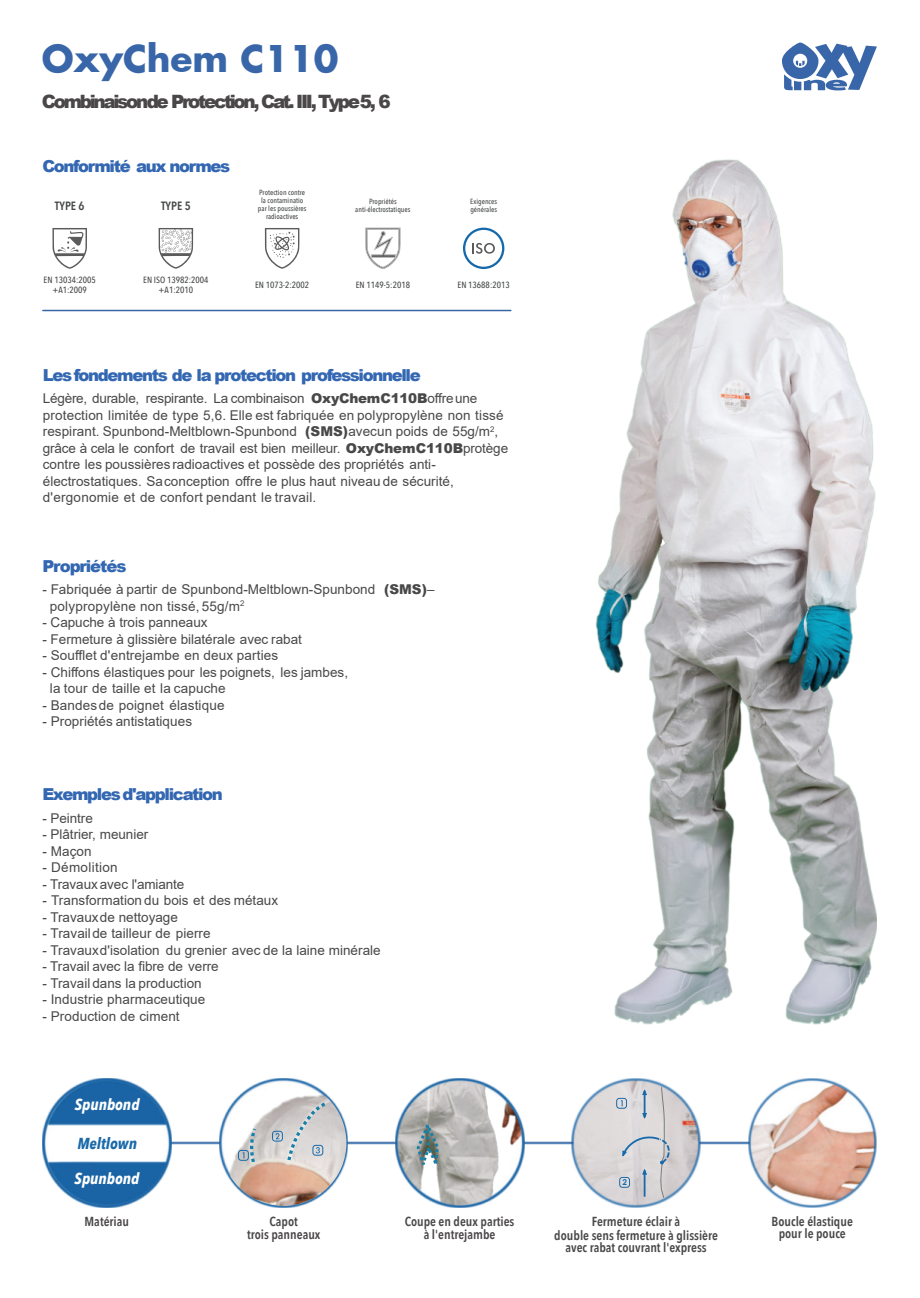
<style>
.page{position:relative;width:920px;height:1298px;background:#fff}
.page>*{position:absolute;margin:0;border:0;box-sizing:border-box;transform-origin:0 0}
.t1{font:700 36px "Futura";color:#3866a8}
.t2{font:900 18.45px "Arial";letter-spacing:-.125em;color:#4a4748}
.t3{font:900 16.5px "Arial";letter-spacing:-.08em;color:#3367b2}
.t4{font:italic 700 15.9px "Avenir Next Condensed";color:#fff}
.t5{font:italic 700 15.9px "Avenir Next Condensed";color:#1b6aa9}
.t6{font:13.5px/16.5px "Arial";letter-spacing:.005em;color:#484849}
.t7{font:600 13.05px/13.8px "Avenir Next Condensed";color:#484849;text-align:center}
.t8{font:600 13.05px/13px "Avenir Next Condensed";color:#4a4748;text-align:center}
.t9{font:600 12px "Avenir Next Condensed";color:#454748}
.t10{font:500 9px/9.8px "Avenir Next Condensed";color:#454748;text-align:center}
.t11{font:700 8.1px "Century Gothic";color:#1c6bab}
.t12{font:500 7.5px/8.1px "Avenir Next Condensed";color:#454748;text-align:center}
.s1{font-weight:900}
</style>
<div class="page">
<svg style="left:782px;top:43px;width:94px;height:47px"></svg>
<img style="left:219px;top:1078px;width:129px;height:129px">
<img style="left:172px;top:1141px;width:576px;height:3px">
<img style="left:229px;top:1094px;width:117px;height:111px">
<img style="left:395px;top:1078px;width:129px;height:129px">
<img style="left:397px;top:1080px;width:125px;height:125px;border-radius:50%">
<svg style="left:415px;top:1118px;width:25px;height:56px"></svg>
<svg style="left:285px;top:1098px;width:46px;height:65px;background:#cccccd"></svg>
<div style="left:312px;top:1145px;width:11px;height:10px;border:1px solid #166aab;border-radius:3px"></div>
<svg style="left:275px;top:1133px;width:4px;height:6px"></svg>
<div style="left:272px;top:1130px;width:11px;height:11px;border:1px solid #166aab;border-radius:3px"></div>
<img style="left:571px;top:1078px;width:129px;height:129px">
<svg style="left:620px;top:1086px;width:51px;height:112px;background:#cecfd3"></svg>
<div style="left:616px;top:1098px;width:11px;height:10px;border:1px solid #166aab;border-radius:3px"></div>
<div style="left:619px;top:1177px;width:11px;height:10px;border:1px solid #166aab;border-radius:3px"></div>
<img style="left:43px;top:1078px;width:129px;height:129px">
<img style="left:47px;top:1079px;width:120px;height:46px">
<img style="left:47px;top:1161px;width:120px;height:45px">
<svg style="left:251px;top:1124px;width:8px;height:41px"></svg>
<svg style="left:242px;top:1152px;width:2px;height:6px"></svg>
<div style="left:238px;top:1150px;width:11px;height:10px;border:1px solid #166aab;border-radius:3px"></div>
<img style="left:748px;top:1078px;width:128px;height:129px">
<hr style="left:43px;top:310px;width:468px;height:1px;background:#3866a8">
<img style="left:595px;top:159px;width:281px;height:865px">
<svg style="left:265px;top:228px;width:34px;height:41px"></svg>
<svg style="left:52px;top:228px;width:35px;height:41px"></svg>
<svg style="left:159px;top:228px;width:34px;height:41px"></svg>
<svg style="left:365px;top:228px;width:35px;height:41px"></svg>
<svg style="left:472px;top:243px;width:23px;height:11px"></svg>
<div style="left:463px;top:228px;width:41px;height:41px;border:2px solid #166aab;border-radius:50%"></div>
<h1 class="t1" style="left:42px;top:42px;width:298px">OxyChem C110</h1>
<h2 class="t2" style="left:42px;top:95px;width:350px">Combinaisonde Protection, Cat. III, Type5, 6</h2>
<p class="t3" style="left:42px;top:160px;width:189px">Conformité aux normes</p>
<p class="t9" style="left:55px;top:198px;width:31px">TYPE 6</p>
<p class="t9" style="left:161px;top:198px;width:31px">TYPE 5</p>
<p class="t12" style="left:258px;top:189px;width:50px">Protection contre la contaminatio par les poussières radioactives</p>
<p class="t12" style="left:355px;top:198px;width:57px">Propriétés anti-électrostatiques</p>
<p class="t12" style="left:470px;top:198px;width:28px;text-align:left">Exigences générales</p>
<p class="t10" style="left:44px;top:275px;width:54px">EN 13034:2005 +A1:2009</p>
<p class="t10" style="left:143px;top:275px;width:67px">EN ISO 13982:2004 +A1:2010</p>
<p class="t10" style="left:255px;top:280px;width:56px">EN 1073-2:2002</p>
<p class="t10" style="left:356px;top:280px;width:56px">EN 1149-5:2018</p>
<p class="t10" style="left:457px;top:280px;width:54px">EN 13688:2013</p>
<p class="t3" style="left:43px;top:369px;width:379px">Les fondements de la protection professionnelle</p>
<p class="t6" style="left:43px;top:391px;width:467px">Légère, durable, respirante. La combinaison <span class="s1">OxyChemC110B</span>offreune protection limitée de type 5,6. Elle est fabriquée en polypropylène non tissé respirant. Spunbond-Meltblown-Spunbond <span class="s1">(SMS)</span>avecun poids de 55g/m<sup>2</sup>, grâce à cela le confort de travail est bien meilleur. <span class="s1">OxyChemC110B</span>protège contre les poussières radioactives et possède des propriétés anti&shy;électrostatiques. Saconception offre le plus haut niveau de sécurité, d'ergonomie et de confort pendant le travail.</p>
<p class="t3" style="left:42px;top:560px;width:86px">Propriétés</p>
<p class="t6" style="left:50px;top:582px;width:386px;text-indent:-8px">- Fabriquée à partir de Spunbond-Meltblown-Spunbond <span class="s1">(SMS)</span>– polypropylène non tissé, 55g/m<sup>2</sup></p>
<p class="t6" style="left:42px;top:615px;width:167px">- Capuche à trois panneaux</p>
<p class="t6" style="left:42px;top:632px;width:261px">- Fermeture à glissière bilatérale avec rabat</p>
<p class="t6" style="left:42px;top:648px;width:237px">- Soufflet d'entrejambe en deux parties</p>
<p class="t6" style="left:50px;top:665px;width:300px;text-indent:-8px">- Chiffons élastiques pour les poignets, les jambes, la tour de taille et la capuche</p>
<p class="t6" style="left:42px;top:698px;width:184px">- Bandes de poignet élastique</p>
<p class="t6" style="left:42px;top:714px;width:151px">- Propriétés antistatiques</p>
<p class="t3" style="left:42px;top:788px;width:182px">Exemples d'application</p>
<p class="t6" style="left:42px;top:811px;width:52px">- Peintre</p>
<p class="t6" style="left:42px;top:827px;width:107px">- Plâtrier, meunier</p>
<p class="t6" style="left:42px;top:844px;width:51px">- Maçon</p>
<p class="t6" style="left:42px;top:860px;width:77px">- Démolition</p>
<p class="t6" style="left:42px;top:877px;width:143px">- Travaux avec l'amiante</p>
<p class="t6" style="left:42px;top:893px;width:237px">- Transformation du bois et des métaux</p>
<p class="t6" style="left:42px;top:910px;width:137px">- Travauxde nettoyage</p>
<p class="t6" style="left:42px;top:926px;width:170px">- Travailde tailleur de pierre</p>
<p class="t6" style="left:42px;top:943px;width:340px">- Travauxd'isolation du grenier avec de la laine minérale</p>
<p class="t6" style="left:42px;top:959px;width:178px">- Travail avec la fibre de verre</p>
<p class="t6" style="left:42px;top:976px;width:161px">- Travail dans la production</p>
<p class="t6" style="left:42px;top:992px;width:164px">- Industrie pharmaceutique</p>
<p class="t6" style="left:42px;top:1009px;width:139px">- Production de ciment</p>
<p class="t4" style="left:75px;top:1094px;width:66px">Spunbond</p>
<p class="t5" style="left:77px;top:1132px;width:61px">Meltlown</p>
<p class="t4" style="left:75px;top:1168px;width:66px">Spunbond</p>
<p class="t8" style="left:85px;top:1215px;width:46px">Matériau</p>
<p class="t11" style="left:622px;top:1179px;width:6px">2</p>
<p class="t8" style="left:247px;top:1214px;width:75px">Capot<br>trois panneaux</p>
<p class="t8" style="left:404px;top:1215px;width:111px">Coupe en deux parties à l'entrejambe</p>
<p class="t7" style="left:554px;top:1214px;width:165px">Fermeture éclair à<br>double sens fermeture à glissière</p>
<p class="t7" style="left:565px;top:1240px;width:143px">avec rabat couvrant l'express</p>
<p class="t7" style="left:771px;top:1215px;width:83px;line-height:12.5px">Boucle élastique pour le pouce</p>
</div>
